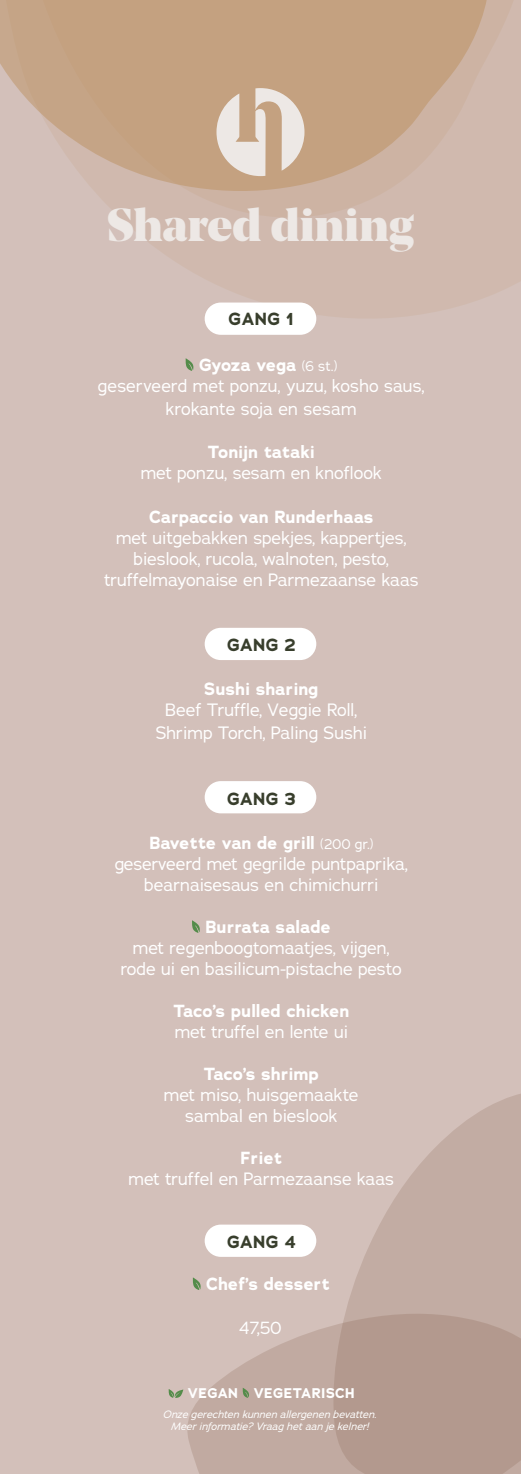
<style>
.page{position:relative;width:521px;height:1474px;background:#fff}
.page>*{position:absolute;margin:0;border:0;box-sizing:border-box;transform-origin:0 0}
.t1{font:900 46.02px "Noe Display";color:#ede8e5}
.t2{font:17.5px/21px "Adrianna";color:#fff;text-align:center}
.t3{font:700 17.5px "Adrianna";color:#fff}
.t4{font:700 17.5px "Adrianna";letter-spacing:.015em;color:#383e2c}
.t5{font:700 17.5px "Adrianna";letter-spacing:-.025em;color:#fff}
.No_Spacing{font:700 14px "Adrianna";letter-spacing:.02em;color:#fff}
.No_Spacing-2{font:italic 10.33px "Adrianna";letter-spacing:.01em;color:#fff}
.s1{font-weight:400;font-size:14px}
</style>
<div class="page">
<div style="left:0;top:0;width:521px;height:1473px;background:#d3c0ba"></div>
<div style="left:205px;top:1224px;width:111px;height:32px;background:#fff;border-radius:16px"></div>
<div style="left:205px;top:781px;width:111px;height:32px;background:#fff;border-radius:16px"></div>
<div style="left:205px;top:628px;width:111px;height:32px;background:#fff;border-radius:16px"></div>
<svg style="left:122px;top:219px;width:399px;height:101px;fill:#d0b9ae"></svg>
<svg style="left:97px;top:0;width:424px;height:219px;fill:#d0b9ae"></svg>
<svg style="left:0;top:0;width:490px;height:193px;fill:#c4a180"></svg>
<svg style="left:187px;top:1326px;width:145px;height:147px;fill:#c1aaa1"></svg>
<svg style="left:332px;top:1094px;width:189px;height:379px"></svg>
<div style="left:205px;top:302px;width:111px;height:33px;background:#fff;border-radius:16px"></div>
<svg style="left:185px;top:358px;width:9px;height:13px"></svg>
<svg style="left:192px;top:920px;width:8px;height:12px"></svg>
<svg style="left:192px;top:1277px;width:9px;height:12px"></svg>
<svg style="left:216px;top:88px;width:88px;height:88px;background:#d9c5b4"></svg>
<svg style="left:168px;top:1389px;width:15px;height:8px"></svg>
<svg style="left:242px;top:1387px;width:7px;height:10px"></svg>
<p class="t1" style="left:107px;top:195px;width:309px">Shared dining</p>
<p class="t4" style="left:229px;top:307px;width:67px">GANG 1</p>
<p class="t5" style="left:199px;top:353px;width:139px">Gyoza vega <span class="s1">(6 st.)</span></p>
<p class="t2" style="left:98px;top:374px;width:328px;line-height:22.8px">geserveerd met ponzu, yuzu, kosho saus, krokante soja en sesam</p>
<p class="t3" style="left:208px;top:440px;width:108px">Tonijn tataki</p>
<p class="t2" style="left:141px;top:462px;width:243px">met ponzu, sesam en knoflook</p>
<p class="t3" style="left:149px;top:505px;width:226px">Carpaccio van Runderhaas</p>
<p class="t2" style="left:104px;top:527px;width:316px">met uitgebakken spekjes, kappertjes, bieslook, rucola, walnoten, pesto, truffelmayonaise en Parmezaanse kaas</p>
<p class="t4" style="left:227px;top:633px;width:70px">GANG 2</p>
<p class="t3" style="left:204px;top:677px;width:116px">Sushi sharing</p>
<p class="t2" style="left:165px;top:699px;width:194px">Beef Truffle, Veggie Roll,</p>
<p class="t2" style="left:156px;top:721px;width:213px">Shrimp Torch, Paling Sushi</p>
<p class="t4" style="left:227px;top:787px;width:70px">GANG 3</p>
<p class="t3" style="left:149px;top:831px;width:225px">Bavette van de grill <span class="s1">(200 gr.)</span></p>
<p class="t2" style="left:115px;top:853px;width:295px">geserveerd met gegrilde puntpaprika, bearnaisesaus en chimichurri</p>
<p class="t3" style="left:205px;top:915px;width:127px">Burrata salade</p>
<p class="t2" style="left:133px;top:937px;width:258px">met regenboogtomaatjes, vijgen,</p>
<p class="t2" style="left:121px;top:958px;width:282px">rode ui en basilicum-pistache pesto</p>
<p class="t3" style="left:173px;top:999px;width:177px">Taco’s pulled chicken</p>
<p class="t2" style="left:175px;top:1021px;width:175px">met truffel en lente ui</p>
<p class="t3" style="left:204px;top:1062px;width:117px">Taco’s shrimp</p>
<p class="t2" style="left:164px;top:1084px;width:196px">met miso, huisgemaakte</p>
<p class="t2" style="left:185px;top:1105px;width:154px">sambal en bieslook</p>
<p class="t3" style="left:240px;top:1146px;width:43px">Friet</p>
<p class="t2" style="left:129px;top:1168px;width:267px">met truffel en Parmezaanse kaas</p>
<p class="t4" style="left:227px;top:1230px;width:70px">GANG 4</p>
<p class="t3" style="left:206px;top:1272px;width:125px">Chef’s dessert</p>
<p class="t2" style="left:239px;top:1316px;width:44px">47,50</p>
<p class="No_Spacing" style="left:188px;top:1383px;width:168px">VEGAN VEGETARISCH</p>
<p class="No_Spacing-2" style="left:163px;top:1407px;width:215px">Onze gerechten kunnen allergenen bevatten.</p>
<p class="No_Spacing-2" style="left:171px;top:1419px;width:199px">Meer informatie? Vraag het aan je kelner!</p>
</div>
